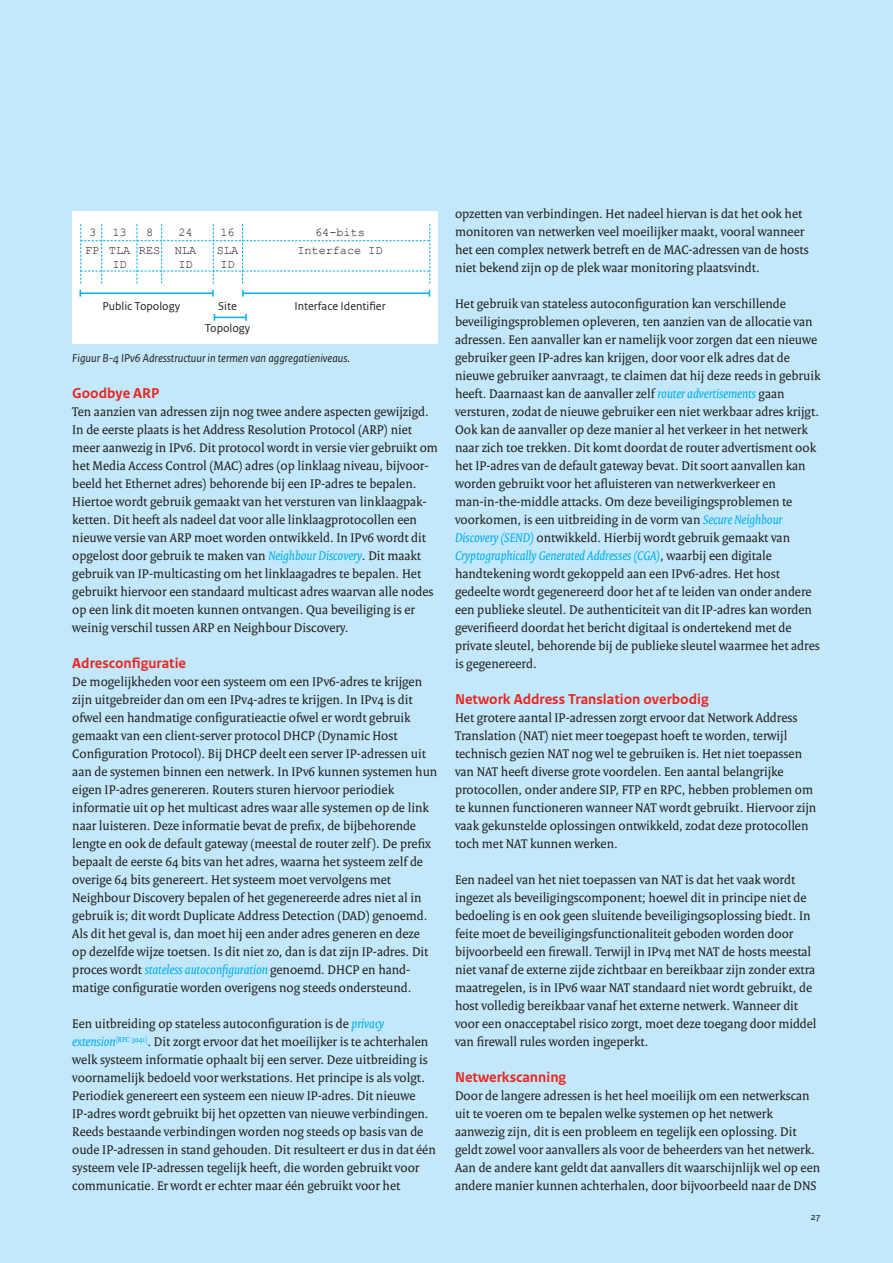
<style>
.page{position:relative;width:893px;height:1263px;background:#c2e8f9}
.page>*{position:absolute;margin:0;border:0;box-sizing:border-box;transform-origin:0 0}
.t1{font:700 15px "Rijksoverheid Sans Text";color:#ea2622}
.t2{font:13.5px/18px "Rijksoverheid Serif";color:#231f20}
.t3{font:italic 12px "Rijksoverheid Sans Text";color:#231f20}
.t4{font:12px "Courier New";letter-spacing:-.01em;color:#231f20}
.t5{font:12px "Rijksoverheid Sans Text";color:#231f20}
.t6{font:10.5px "Rijksoverheid Sans Text";color:#231f20}
.s1{font-style:italic;color:#00aeef}
</style>
<div class="page">
<div style="left:811px;top:1215px;width:9px;height:7px;background:#c2e8f9"></div>
<div style="left:72px;top:211px;width:366px;height:133px;background:#fff"></div>
<svg style="left:80px;top:224px;width:350px;height:60px"></svg>
<hr style="left:80px;top:292px;width:133px;height:2px;background:#00aeef">
<svg style="left:212px;top:290px;width:2px;height:7px"></svg>
<hr style="left:214px;top:317px;width:32px;height:1px;background:#00aeef">
<svg style="left:245px;top:314px;width:2px;height:7px"></svg>
<hr style="left:243px;top:292px;width:186px;height:2px;background:#00aeef">
<svg style="left:242px;top:290px;width:2px;height:7px"></svg>
<p class="t4" style="left:89px;top:225px;width:9px">3</p>
<p class="t4" style="left:112px;top:225px;width:16px">13</p>
<p class="t4" style="left:146px;top:225px;width:9px">8</p>
<p class="t4" style="left:178px;top:225px;width:16px">24</p>
<p class="t4" style="left:220px;top:225px;width:16px">16</p>
<p class="t4" style="left:315px;top:225px;width:51px">64-bits</p>
<p class="t4" style="left:85px;top:243px;width:113px">FP TLA RES NLA</p>
<p class="t4" style="left:217px;top:243px;width:23px">SLA</p>
<p class="t4" style="left:297px;top:243px;width:87px">Interface ID</p>
<p class="t4" style="left:112px;top:257px;width:16px">ID</p>
<p class="t4" style="left:178px;top:257px;width:16px">ID</p>
<p class="t4" style="left:220px;top:257px;width:16px">ID</p>
<p class="t5" style="left:102px;top:299px;width:79px">Public Topology</p>
<p class="t5" style="left:218px;top:299px;width:20px">Site</p>
<p class="t5" style="left:294px;top:299px;width:93px">Interface Identifier</p>
<p class="t5" style="left:205px;top:321px;width:47px">Topology</p>
<p class="t3" style="left:72px;top:351px;width:279px">Figuur B-4 IPv6 Adresstructuur in termen van aggregatieniveaus.</p>
<p class="t1" style="left:72px;top:384px;width:89px">Goodbye ARP</p>
<p class="t2" style="left:72px;top:402px;width:367px">Ten aanzien van adressen zijn nog twee andere aspecten gewijzigd.<br>In de eerste plaats is het Address Resolution Protocol (ARP) niet meer aanwezig in IPv6. Dit protocol wordt in versie vier gebruikt om het Media Access Control (MAC) adres (op linklaag niveau, bijvoor&shy;beeld het Ethernet adres) behorende bij een IP-adres te bepalen.<br>Hiertoe wordt gebruik gemaakt van het versturen van linklaagpak&shy;ketten. Dit heeft als nadeel dat voor alle linklaagprotocollen een nieuwe versie van ARP moet worden ontwikkeld. In IPv6 wordt dit opgelost door gebruik te maken van <span class="s1">Neighbour Discovery</span>. Dit maakt gebruik van IP-multicasting om het linklaagadres te bepalen. Het gebruikt hiervoor een standaard multicast adres waarvan alle nodes op een link dit moeten kunnen ontvangen. Qua beveiliging is er weinig verschil tussen ARP en Neighbour Discovery.</p>
<p class="t1" style="left:72px;top:654px;width:115px">Adresconfiguratie</p>
<p class="t2" style="left:72px;top:672px;width:367px">De mogelijkheden voor een systeem om een IPv6-adres te krijgen zijn uitgebreider dan om een IPv4-adres te krijgen. In IPv4 is dit ofwel een handmatige configuratieactie ofwel er wordt gebruik gemaakt van een client-server protocol DHCP (Dynamic Host Configuration Protocol). Bij DHCP deelt een server IP-adressen uit aan de systemen binnen een netwerk. In IPv6 kunnen systemen hun eigen IP-adres genereren. Routers sturen hiervoor periodiek informatie uit op het multicast adres waar alle systemen op de link naar luisteren. Deze informatie bevat de prefix, de bijbehorende lengte en ook de default gateway (meestal de router zelf ). De prefix bepaalt de eerste 64 bits van het adres, waarna het systeem zelf de overige 64 bits genereert. Het systeem moet vervolgens met Neighbour Discovery bepalen of het gegenereerde adres niet al in gebruik is; dit wordt Duplicate Address Detection (DAD) genoemd.<br>Als dit het geval is, dan moet hij een ander adres generen en deze op dezelfde wijze toetsen. Is dit niet zo, dan is dat zijn IP-adres. Dit proces wordt <span class="s1">stateless autoconfiguration</span> genoemd. DHCP en hand&shy;matige configuratie worden overigens nog steeds ondersteund.</p>
<p class="t2" style="left:72px;top:1014px;width:365px">Een uitbreiding op stateless autoconfiguration is de <span class="s1">privacy extension</span><sup>[RFC</sup> <sup>3041]</sup>. Dit zorgt ervoor dat het moeilijker is te achterhalen welk systeem informatie ophaalt bij een server. Deze uitbreiding is voornamelijk bedoeld voor werkstations. Het principe is als volgt.<br>Periodiek genereert een systeem een nieuw IP-adres. Dit nieuwe IP-adres wordt gebruikt bij het opzetten van nieuwe verbindingen.<br>Reeds bestaande verbindingen worden nog steeds op basis van de oude IP-adressen in stand gehouden. Dit resulteert er dus in dat één systeem vele IP-adressen tegelijk heeft, die worden gebruikt voor communicatie. Er wordt er echter maar één gebruikt voor het</p>
<p class="t2" style="left:455px;top:204px;width:355px">opzetten van verbindingen. Het nadeel hiervan is dat het ook het monitoren van netwerken veel moeilijker maakt, vooral wanneer het een complex netwerk betreft en de MAC-adressen van de hosts niet bekend zijn op de plek waar monitoring plaatsvindt.</p>
<p class="t2" style="left:455px;top:294px;width:367px">Het gebruik van stateless autoconfiguration kan verschillende beveiligingsproblemen opleveren, ten aanzien van de allocatie van adressen. Een aanvaller kan er namelijk voor zorgen dat een nieuwe gebruiker geen IP-adres kan krijgen, door voor elk adres dat de nieuwe gebruiker aanvraagt, te claimen dat hij deze reeds in gebruik heeft. Daarnaast kan de aanvaller zelf <span class="s1">router advertisements</span> gaan versturen, zodat de nieuwe gebruiker een niet werkbaar adres krijgt.<br>Ook kan de aanvaller op deze manier al het verkeer in het netwerk naar zich toe trekken. Dit komt doordat de router advertisment ook het IP-adres van de default gateway bevat. Dit soort aanvallen kan worden gebruikt voor het afluisteren van netwerkverkeer en man-in-the-middle attacks. Om deze beveiligingsproblemen te voorkomen, is een uitbreiding in de vorm van <span class="s1">Secure Neighbour Discovery (SEND)</span> ontwikkeld. Hierbij wordt gebruik gemaakt van <span class="s1">Cryptographically Generated Addresses (CGA)</span>, waarbij een digitale handtekening wordt gekoppeld aan een IPv6-adres. Het host gedeelte wordt gegenereerd door het af te leiden van onder andere een publieke sleutel. De authenticiteit van dit IP-adres kan worden geverifieerd doordat het bericht digitaal is ondertekend met de private sleutel, behorende bij de publieke sleutel waarmee het adres is gegenereerd.</p>
<p class="t1" style="left:455px;top:690px;width:255px">Network Address Translation overbodig</p>
<p class="t2" style="left:455px;top:708px;width:363px">Het grotere aantal IP-adressen zorgt ervoor dat Network Address Translation (NAT) niet meer toegepast hoeft te worden, terwijl technisch gezien NAT nog wel te gebruiken is. Het niet toepassen van NAT heeft diverse grote voordelen. Een aantal belangrijke protocollen, onder andere SIP, FTP en RPC, hebben problemen om te kunnen functioneren wanneer NAT wordt gebruikt. Hiervoor zijn vaak gekunstelde oplossingen ontwikkeld, zodat deze protocollen toch met NAT kunnen werken.</p>
<p class="t2" style="left:455px;top:870px;width:363px">Een nadeel van het niet toepassen van NAT is dat het vaak wordt ingezet als beveiligingscomponent; hoewel dit in principe niet de bedoeling is en ook geen sluitende beveiligingsoplossing biedt. In feite moet de beveiligingsfunctionaliteit geboden worden door bijvoorbeeld een firewall. Terwijl in IPv4 met NAT de hosts meestal niet vanaf de externe zijde zichtbaar en bereikbaar zijn zonder extra maatregelen, is in IPv6 waar NAT standaard niet wordt gebruikt, de host volledig bereikbaar vanaf het externe netwerk. Wanneer dit voor een onacceptabel risico zorgt, moet deze toegang door middel van firewall rules worden ingeperkt.</p>
<p class="t1" style="left:455px;top:1068px;width:113px">Netwerkscanning</p>
<p class="t2" style="left:455px;top:1086px;width:367px">Door de langere adressen is het heel moeilijk om een netwerkscan uit te voeren om te bepalen welke systemen op het netwerk aanwezig zijn, dit is een probleem en tegelijk een oplossing. Dit geldt zowel voor aanvallers als voor de beheerders van het netwerk.<br>Aan de andere kant geldt dat aanvallers dit waarschijnlijk wel op een andere manier kunnen achterhalen, door bijvoorbeeld naar de DNS</p>
<p class="t6" style="left:811px;top:1211px;width:11px">27</p>
</div>
